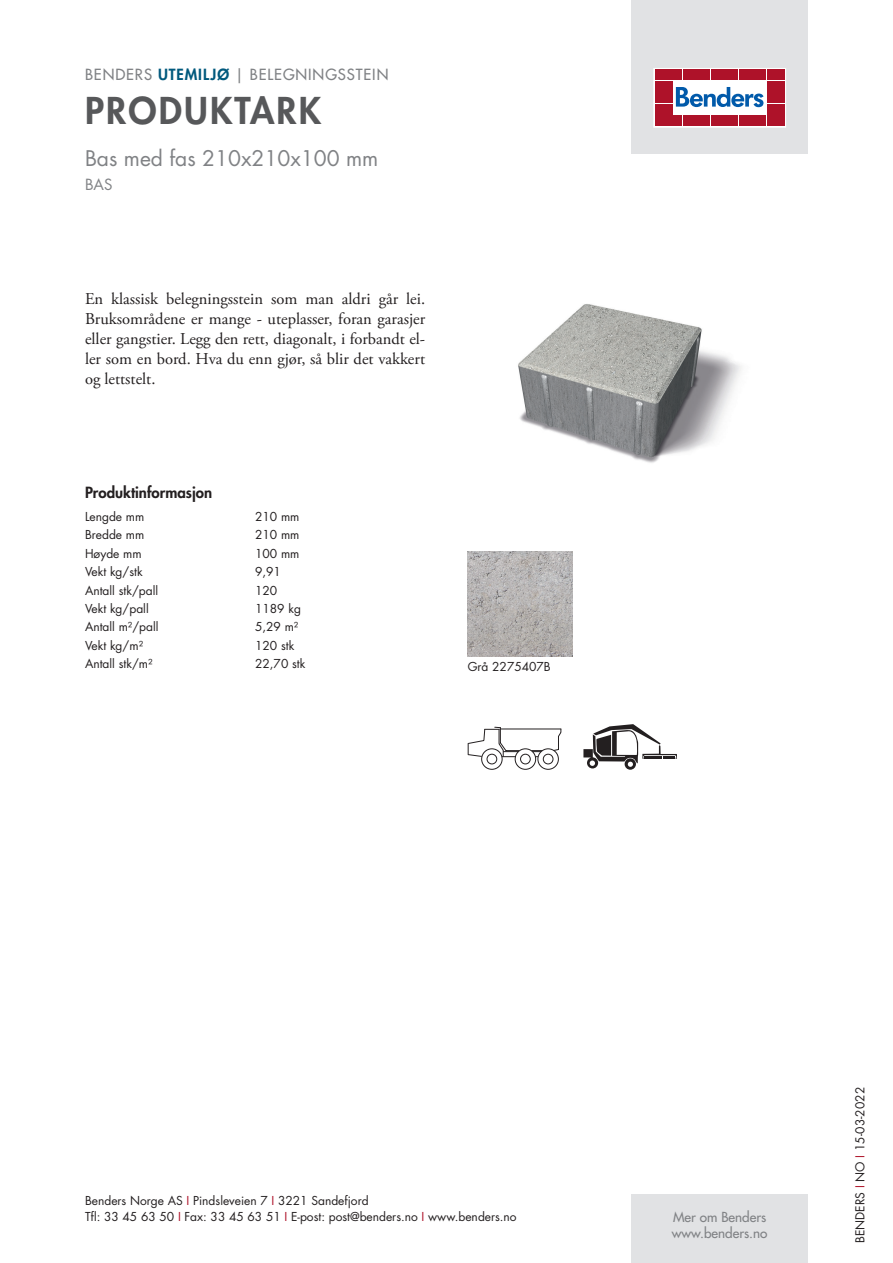
<style>
.page{position:relative;width:893px;height:1263px;background:#fff}
.page>*{position:absolute;margin:0;border:0;box-sizing:border-box;transform-origin:0 0}
.t1{font:800 36px "Futura Std";letter-spacing:.06em;color:#57585a}
.t2{font:21px "Futura Std";color:#808285}
.t3{font:16.5px/19.8px "Adobe Garamond Pro";color:#231f20;text-align:justify}
.t4{font:500 15px "Futura Std";letter-spacing:.06em;color:#808285}
.t5{font:800 15px "Futura Std";color:#231f20}
.t6{font:15px "Futura Std";color:#808285}
.t7{font:500 13.5px/16.2px "Futura Std";color:#808285}
.t8{font:12px/16.5px "Futura Std";color:#231f20}
.s1{font-weight:800;color:#00597d}
.s2{color:#ae1229}
</style>
<div class="page">
<div style="left:631px;top:0;width:177px;height:153px;background:#e1e2e4"></div>
<div style="left:631px;top:1195px;width:177px;height:68px;background:#e1e2e4"></div>
<svg style="left:656px;top:70px;width:128px;height:55px;fill:#fff"></svg>
<div style="left:654px;top:68px;width:132px;height:59px;border:1px solid #fff"></div>
<div style="left:655px;top:70px;width:8px;height:10px;background:#ae1229"></div>
<div style="left:664px;top:70px;width:8px;height:10px;background:#ae1229"></div>
<div style="left:655px;top:81px;width:8px;height:10px;background:#ae1229"></div>
<div style="left:664px;top:81px;width:8px;height:10px;background:#ae1229"></div>
<div style="left:655px;top:93px;width:8px;height:10px;background:#ae1229"></div>
<div style="left:664px;top:93px;width:8px;height:10px;background:#ae1229"></div>
<div style="left:655px;top:104px;width:8px;height:11px;background:#ae1229"></div>
<div style="left:664px;top:104px;width:8px;height:11px;background:#ae1229"></div>
<div style="left:655px;top:116px;width:8px;height:10px;background:#ae1229"></div>
<div style="left:664px;top:116px;width:8px;height:10px;background:#ae1229"></div>
<div style="left:674px;top:70px;width:8px;height:10px;background:#ae1229"></div>
<div style="left:683px;top:70px;width:8px;height:10px;background:#ae1229"></div>
<div style="left:692px;top:70px;width:8px;height:10px;background:#ae1229"></div>
<div style="left:702px;top:70px;width:8px;height:10px;background:#ae1229"></div>
<div style="left:711px;top:70px;width:8px;height:10px;background:#ae1229"></div>
<div style="left:720px;top:70px;width:8px;height:10px;background:#ae1229"></div>
<div style="left:730px;top:70px;width:8px;height:10px;background:#ae1229"></div>
<div style="left:739px;top:70px;width:8px;height:10px;background:#ae1229"></div>
<div style="left:748px;top:70px;width:8px;height:10px;background:#ae1229"></div>
<div style="left:758px;top:70px;width:8px;height:10px;background:#ae1229"></div>
<div style="left:674px;top:116px;width:8px;height:10px;background:#ae1229"></div>
<div style="left:683px;top:116px;width:8px;height:10px;background:#ae1229"></div>
<div style="left:692px;top:116px;width:8px;height:10px;background:#ae1229"></div>
<div style="left:702px;top:116px;width:8px;height:10px;background:#ae1229"></div>
<div style="left:711px;top:116px;width:8px;height:10px;background:#ae1229"></div>
<div style="left:720px;top:116px;width:8px;height:10px;background:#ae1229"></div>
<div style="left:730px;top:116px;width:8px;height:10px;background:#ae1229"></div>
<div style="left:739px;top:116px;width:8px;height:10px;background:#ae1229"></div>
<div style="left:748px;top:116px;width:8px;height:10px;background:#ae1229"></div>
<div style="left:758px;top:116px;width:8px;height:10px;background:#ae1229"></div>
<div style="left:767px;top:70px;width:8px;height:10px;background:#ae1229"></div>
<div style="left:776px;top:70px;width:8px;height:10px;background:#ae1229"></div>
<div style="left:767px;top:81px;width:8px;height:10px;background:#ae1229"></div>
<div style="left:776px;top:81px;width:8px;height:10px;background:#ae1229"></div>
<div style="left:767px;top:93px;width:8px;height:10px;background:#ae1229"></div>
<div style="left:776px;top:93px;width:8px;height:10px;background:#ae1229"></div>
<div style="left:767px;top:104px;width:8px;height:11px;background:#ae1229"></div>
<div style="left:776px;top:104px;width:8px;height:11px;background:#ae1229"></div>
<div style="left:767px;top:116px;width:8px;height:10px;background:#ae1229"></div>
<div style="left:776px;top:116px;width:8px;height:10px;background:#ae1229"></div>
<svg style="left:676px;top:87px;width:87px;height:20px"></svg>
<img style="left:518px;top:304px;width:224px;height:159px">
<img style="left:468px;top:552px;width:105px;height:105px">
<div style="left:537px;top:748px;width:22px;height:22px;border:1px solid #231f20;border-radius:50%"></div>
<div style="left:515px;top:748px;width:21px;height:22px;border:1px solid #231f20;border-radius:50%"></div>
<div style="left:481px;top:748px;width:22px;height:22px;border:1px solid #231f20;border-radius:50%"></div>
<svg style="left:468px;top:727px;width:93px;height:38px"></svg>
<svg style="left:625px;top:758px;width:11px;height:12px"></svg>
<svg style="left:583px;top:724px;width:94px;height:44px"></svg>
<p class="t4" style="left:85px;top:65px;width:305px">BENDERS <span class="s1">UTEMILJØ</span> | BELEGNINGSSTEIN</p>
<h1 class="t1" style="left:85px;top:87px;width:238px">PRODUKTARK</h1>
<h2 class="t2" style="left:85px;top:144px;width:295px">Bas med fas 210x210x100 mm</h2>
<p class="t6" style="left:85px;top:175px;width:29px">BAS</p>
<h3 class="t3" style="left:85px;top:290px;width:342px">En klassisk belegningsstein som man aldri går lei.<br>Bruksområdene er mange - uteplasser, foran garasjer eller gangstier. Legg den rett, diagonalt, i forbandt el&shy;ler som en bord. Hva du enn gjør, så blir det vakkert og lettstelt.</h3>
<p class="t5" style="left:85px;top:483px;width:129px">Produktinformasjon</p>
<p class="t8" style="left:85px;top:508px;width:61px">Lengde mm</p>
<p class="t8" style="left:255px;top:508px;width:46px">210 mm</p>
<p class="t8" style="left:85px;top:527px;width:61px">Bredde mm</p>
<p class="t8" style="left:255px;top:527px;width:46px">210 mm</p>
<p class="t8" style="left:85px;top:545px;width:58px">Høyde mm</p>
<p class="t8" style="left:255px;top:545px;width:46px">100 mm</p>
<p class="t8" style="left:85px;top:563px;width:59px">Vekt kg/stk</p>
<p class="t8" style="left:255px;top:563px;width:27px">9,91</p>
<p class="t8" style="left:85px;top:582px;width:75px">Antall stk/pall</p>
<p class="t8" style="left:255px;top:582px;width:24px">120</p>
<p class="t8" style="left:85px;top:600px;width:65px">Vekt kg/pall</p>
<p class="t8" style="left:255px;top:600px;width:47px">1189 kg</p>
<p class="t8" style="left:85px;top:619px;width:75px">Antall m²/pall</p>
<p class="t8" style="left:255px;top:619px;width:45px">5,29 m²</p>
<p class="t8" style="left:85px;top:637px;width:60px">Vekt kg/m²</p>
<p class="t8" style="left:255px;top:637px;width:41px">120 stk</p>
<p class="t8" style="left:85px;top:656px;width:69px">Antall stk/m²</p>
<p class="t8" style="left:255px;top:656px;width:52px">22,70 stk</p>
<p class="t8" style="left:468px;top:659px;width:85px">Grå 2275407B</p>
<p class="t8" style="left:85px;top:1192px;width:433px">Benders Norge AS <span class="s2">I</span> Pindsleveien 7 <span class="s2">I</span> 3221 Sandefjord<br>Tfl: 33 45 63 50 <span class="s2">I</span> Fax: 33 45 63 51 <span class="s2">I</span> E-post: post@benders.no <span class="s2">I</span> www.benders.no</p>
<p class="t7" style="left:672px;top:1209px;width:97px">Mer om Benders www.benders.no</p>
<p class="t8" style="left:852px;top:1243px;width:157px;rotate:-90deg">BENDERS <span class="s2">I</span> NO <span class="s2">I</span> 15-03-2022</p>
</div>
